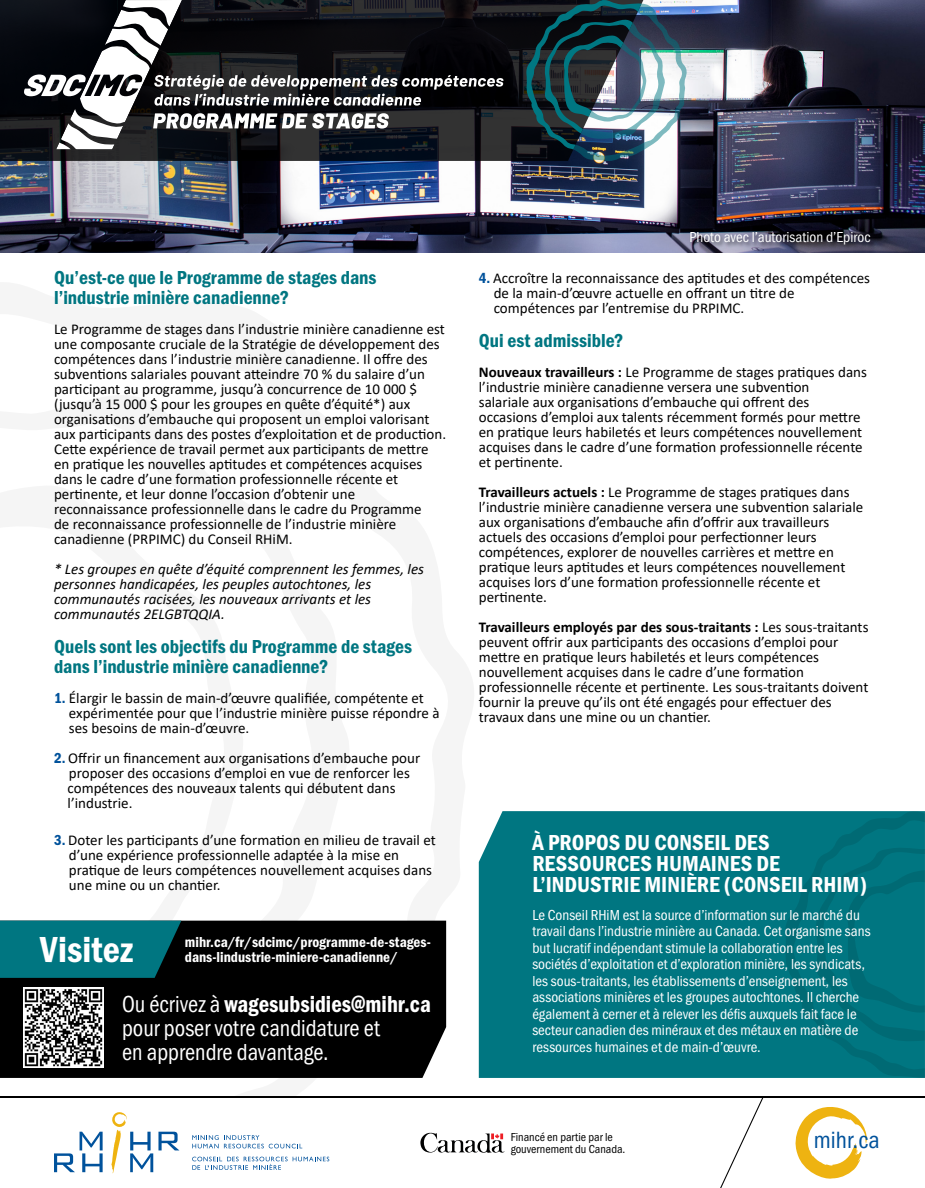
<style>
.page{position:relative;width:925px;height:1188px;background:#fff}
.page>*{position:absolute;margin:0;border:0;box-sizing:border-box;transform-origin:0 0}
.t1{font:37.5px "Franklin Gothic URW Con Dem";color:#fff}
.t2{font:24.45px "Franklin Gothic URW Con Boo";color:#00529b}
.t3{font:24px/24px "Franklin Gothic URW Con Boo";color:#fff;scale:.95 1}
.t4{font:24px "Franklin Gothic URW Con Dem";color:#fff;scale:.95 1}
.t5{font:22.5px/21px "Franklin Gothic URW Con Dem";color:#fff}
.t6{font:19.5px/19.5px "Franklin Gothic URW Con Dem";color:#007681}
.t7{font:15px/15px "Calibri";color:#000}
.t8{font:15px/16.5px "Franklin Gothic URW Con Boo";color:#fff}
.t9{font:italic 15px/15px "Calibri";color:#000}
.t10{font:15px/15px "Franklin Gothic URW Con Dem";color:#fff}
.t11{font:12px/12px "Franklin Gothic URW Con Boo";color:#000}
.s1{font-family:"Franklin Gothic URW Con Dem";color:#00529b}
.s2{font-family:"Franklin Gothic URW Con Boo"}
.s3{font-weight:700}
</style>
<div class="page">
<img style="left:0;top:0;width:925px;height:253px">
<div style="left:689px;top:231px;width:187px;height:19px;background:#000;opacity:.5"></div>
<svg style="left:795px;top:1107px;width:72px;height:72px"></svg>
<hr style="left:0;top:1096px;width:925px;height:2px;background:#000">
<svg style="left:720px;top:1098px;width:44px;height:90px"></svg>
<svg style="left:192px;top:1135px;width:110px;height:13px"></svg>
<svg style="left:192px;top:1157px;width:137px;height:13px"></svg>
<svg style="left:111px;top:1112px;width:68px;height:62px"></svg>
<svg style="left:54px;top:1132px;width:49px;height:40px"></svg>
<svg style="left:420px;top:1132px;width:84px;height:21px"></svg>
<div style="left:0;top:921px;width:446px;height:157px;background:#000"></div>
<svg style="left:0;top:921px;width:181px;height:57px;background:#006d77"></svg>
<img style="left:24px;top:988px;width:80px;height:80px">
<div style="left:479px;top:811px;width:306px;height:267px;background:#007681"></div>
<svg style="left:785px;top:811px;width:140px;height:267px;background:#00737e"></svg>
<svg style="left:0;top:0;width:526px;height:161px;background:#121419"></svg>
<img style="left:526px;top:0;width:162px;height:161px">
<svg style="left:24px;top:0;width:479px;height:149px;background:#393a3d"></svg>
<h3 class="t6" style="left:54px;top:267px;width:324px">Qu’est-ce que le Programme de stages dans l’industrie minière canadienne?</h3>
<p class="t7" style="left:54px;top:321px;width:394px">Le Programme de stages dans l’industrie minière canadienne est une composante cruciale de la Stratégie de développement des compétences dans l’industrie minière canadienne. Il offre des subventions salariales pouvant atteindre 70 % du salaire d’un participant au programme, jusqu’à concurrence de 10 000 $ (jusqu’à 15 000 $ pour les groupes en quête d’équité*) aux organisations d’embauche qui proposent un emploi valorisant aux participants dans des postes d’exploitation et de production.<br>Cette expérience de travail permet aux participants de mettre en pratique les nouvelles aptitudes et compétences acquises dans le cadre d’une formation professionnelle récente et pertinente, et leur donne l’occasion d’obtenir une reconnaissance professionnelle dans le cadre du Programme<br>de reconnaissance professionnelle de l’industrie minière canadienne (PRPIMC) du Conseil RHiM.</p>
<p class="t9" style="left:54px;top:561px;width:371px">* Les groupes en quête d’équité comprennent les femmes, les personnes handicapées, les peuples autochtones, les communautés racisées, les nouveaux arrivants et les communautés 2ELGBTQQIA.</p>
<h3 class="t6" style="left:54px;top:636px;width:359px">Quels sont les objectifs du Programme de stages dans l’industrie minière canadienne?</h3>
<p class="t7" style="left:69px;top:690px;width:372px;text-indent:-15px"><span class="s1">1.</span> Élargir le bassin de main-d’œuvre qualifiée, compétente et expérimentée pour que l’industrie minière puisse répondre à ses besoins de main-d’œuvre.</p>
<p class="t7" style="left:68px;top:750px;width:354px;text-indent:-14px"><span class="s1">2.</span> Offrir un financement aux organisations d’embauche pour proposer des occasions d’emploi en vue de renforcer les compétences des nouveaux talents qui débutent dans l’industrie.</p>
<p class="t7" style="left:69px;top:832px;width:368px;text-indent:-15px"><span class="s1">3.</span> Doter les participants d’une formation en milieu de travail et d’une expérience professionnelle adaptée à la mise en pratique de leurs compétences nouvellement acquises dans une mine ou un chantier.</p>
<h1 class="t1" style="left:40px;top:924px;width:95px">Visitez</h1>
<p class="t10" style="left:185px;top:934px;width:247px">mihr.ca/fr/sdcimc/programme-de-stages&shy;dans-lindustrie-miniere-canadienne/</p>
<h3 class="t4" style="left:122px;top:988px;width:327px"><span class="s2">Ou écrivez à</span> wagesubsidies@mihr.ca</h3>
<h3 class="t3" style="left:122px;top:1016px;width:273px">pour poser votre candidature et en apprendre davantage.</h3>
<p class="t8" style="left:689px;top:229px;width:183px">Photo avec l’autorisation d’Epiroc</p>
<p class="t7" style="left:494px;top:270px;width:378px;text-indent:-15px"><span class="s1">4.</span> Accroître la reconnaissance des aptitudes et des compétences de la main-d’œuvre actuelle en offrant un titre de compétences par l’entremise du PRPIMC.</p>
<h3 class="t6" style="left:479px;top:330px;width:146px">Qui est admissible?</h3>
<p class="t7" style="left:479px;top:364px;width:390px"><span class="s3">Nouveaux travailleurs :</span> Le Programme de stages pratiques dans l’industrie minière canadienne versera une subvention<br>salariale aux organisations d’embauche qui offrent des occasions d’emploi aux talents récemment formés pour mettre en pratique leurs habiletés et leurs compétences nouvellement acquises dans le cadre d’une formation professionnelle récente et pertinente.</p>
<p class="t7" style="left:479px;top:484px;width:386px"><span class="s3">Travailleurs actuels :</span> Le Programme de stages pratiques dans l’industrie minière canadienne versera une subvention salariale aux organisations d’embauche afin d’offrir aux travailleurs actuels des occasions d’emploi pour perfectionner leurs compétences, explorer de nouvelles carrières et mettre en pratique leurs aptitudes et leurs compétences nouvellement acquises lors d’une formation professionnelle récente et pertinente.</p>
<p class="t7" style="left:479px;top:619px;width:391px"><span class="s3">Travailleurs employés par des sous-traitants :</span> Les sous-traitants peuvent offrir aux participants des occasions d’emploi pour mettre en pratique leurs habiletés et leurs compétences nouvellement acquises dans le cadre d’une formation professionnelle récente et pertinente. Les sous-traitants doivent fournir la preuve qu’ils ont été engagés pour effectuer des travaux dans une mine ou un chantier.</p>
<h3 class="t5" style="left:532px;top:831px;width:336px">À PROPOS DU CONSEIL DES<br>RESSOURCES HUMAINES DE<br>L’INDUSTRIE MINIÈRE (CONSEIL RHIM)</h3>
<p class="t8" style="left:532px;top:906px;width:340px">Le Conseil RHiM est la source d’information sur le marché du travail dans l’industrie minière au Canada. Cet organisme sans but lucratif indépendant stimule la collaboration entre les sociétés d’exploitation et d’exploration minière, les syndicats, les sous-traitants, les établissements d’enseignement, les associations minières et les groupes autochtones. Il cherche également à cerner et à relever les défis auxquels fait face le secteur canadien des minéraux et des métaux en matière de ressources humaines et de main-d’œuvre.</p>
<p class="t11" style="left:511px;top:1131px;width:116px">Financé en partie par le gouvernement du Canada.</p>
<h2 class="t2" style="left:814px;top:1124px;width:67px">mihr.ca</h2>
</div>
